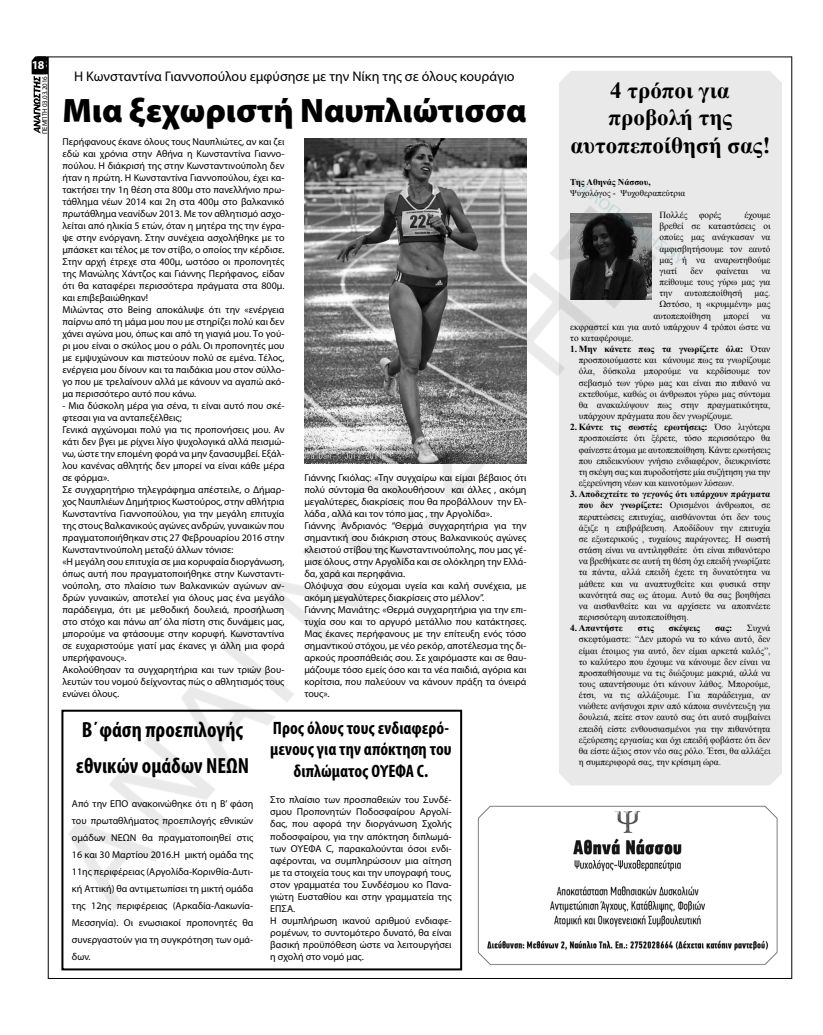
<style>
.page{position:relative;width:823px;height:1035px;background:#fff}
.page>*{position:absolute;margin:0;border:0;box-sizing:border-box;transform-origin:0 0}
.t1{font:900 34px "Myriad Pro";color:#000}
.t2{font:700 23px/27.6px "Times New Roman";color:#000;text-align:center}
.t3{font:700 condensed 22px/36.2px "Myriad Pro";color:#000}
.t4{font:700 condensed 18px/21.6px "Myriad Pro";color:#000;text-align:center}
.t5{font:14px "Myriad Pro";color:#000}
.t6{font:700 12px "Myriad Pro";color:#fff}
.t7{font:10px/12px "Myriad Pro";color:#000}
.t8{font:9.3px/11.2px "Times New Roman";color:#000;text-align:justify}
.t9{font:700 9.3px "Times New Roman";color:#000}
.t10{font:9px "Times New Roman";color:#000}
.t11{font:700 9px "Times New Roman";color:#000}
.t12{font:7px "Myriad Pro";letter-spacing:-.01em;color:#000}
.s1{font-weight:700}
</style>
<div class="page">
<hr style="left:48px;top:57px;width:743px;height:1px;background:#000">
<hr style="left:48px;top:978px;width:743px;height:1px;background:#000">
<hr style="left:791px;top:56px;width:1px;height:923px;background:#000">
<svg style="left:32px;top:56px;width:3px;height:75px"></svg>
<img style="left:35px;top:56px;width:743px;height:923px">
<p class="t6" style="left:34px;top:57px;width:14px">18</p>
<p class="t6" style="left:32px;top:57px;width:14px">18</p>
<p class="t12" style="left:40px;top:134px;width:59px;rotate:-90deg">ΠΕΜΠΤΗ 03.03.2016</p>
<h3 class="t5" style="left:74px;top:68px;width:441px">Η Κωνσταντίνα Γιαννοπούλου εμφύσησε με την Νίκη της σε όλους κουράγιο</h3>
<h1 class="t1" style="left:62px;top:88px;width:465px">Μια ξεχωριστή Ναυπλιώτισσα</h1>
<p class="t7" style="left:62px;top:136px;width:223px">Περήφανους έκανε όλους τους Ναυπλιώτες, αν και ζει εδώ και χρόνια στην Αθήνα η Κωνσταντίνα Γιαννο&shy;πούλου. Η διάκρισή της στην Κωνσταντινούπολη δεν ήταν η πρώτη. Η Κωνσταντίνα Γιαννοπούλου, έχει κα&shy;τακτήσει την 1η θέση στα 800μ στο πανελλήνιο πρω&shy;τάθλημα νέων 2014 και 2η στα 400μ στο βαλκανικό πρωτάθλημα νεανίδων 2013. Με τον αθλητισμό ασχο&shy;λείται από ηλικία 5 ετών, όταν η μητέρα της την έγρα&shy;ψε στην ενόργανη. Στην συνέχεια ασχολήθηκε με το μπάσκετ και τέλος με τον στίβο, ο οποίος την κέρδισε.<br>Στην αρχή έτρεχε στα 400μ, ωστόσο οι προπονητές της Μανώλης Χάντζος και Γιάννης Περήφανος, είδαν ότι θα καταφέρει περισσότερα πράγματα στα 800μ. και επιβεβαιώθηκαν!<br>Μιλώντας στο Being αποκάλυψε ότι την «ενέργεια παίρνω από τη μάμα μου που με στηρίζει πολύ και δεν χάνει αγώνα μου, όπως και από τη γιαγιά μου. Το γού&shy;ρι μου είναι ο σκύλος μου ο ράλι. Οι προπονητές μου με εμψυχώνουν και πιστεύουν πολύ σε εμένα. Τέλος, ενέργεια μου δίνουν και τα παιδάκια μου στον σύλλο&shy;γο που με τρελαίνουν αλλά με κάνουν να αγαπώ ακό&shy;μα περισσότερο αυτό που κάνω.</p>
<p class="t7" style="left:62px;top:400px;width:223px">- Μια δύσκολη μέρα για σένα, τι είναι αυτό που σκέ&shy;φτεσαι για να ανταπεξέλθεις;<br>Γενικά αγχώνομαι πολύ για τις προπονήσεις μου. Αν κάτι δεν βγει με ρίχνει λίγο ψυχολογικά αλλά πεισμώ&shy;νω, ώστε την επομένη φορά να μην ξανασυμβεί. Εξάλ&shy;λου κανένας αθλητής δεν μπορεί να είναι κάθε μέρα σε φόρμα».<br>Σε συγχαρητήριο τηλεγράφημα απέστειλε, ο Δήμαρ&shy;χος Ναυπλιέων Δημήτριος Κωστούρος, στην αθλήτρια Κωνσταντίνα Γιαννοπούλου, για την μεγάλη επιτυχία της στους Βαλκανικούς αγώνες ανδρών, γυναικών που πραγματοποιήθηκαν στις 27 Φεβρουαρίου 2016 στην Κωνσταντινούπολη μεταξύ άλλων τόνισε:<br>«Η μεγάλη σου επιτυχία σε μια κορυφαία διοργάνωση, όπως αυτή που πραγματοποιήθηκε στην Κωνσταντι&shy;νούπολη, στο πλαίσιο των Βαλκανικών αγώνων αν&shy;δρών γυναικών, αποτελεί για όλους μας ένα μεγάλο παράδειγμα, ότι με μεθοδική δουλειά, προσήλωση στο στόχο και πάνω απ’ όλα πίστη στις δυνάμεις μας, μπορούμε να φτάσουμε στην κορυφή. Κωνσταντίνα σε ευχαριστούμε γιατί μας έκανες γι άλλη μια φορά υπερήφανους».<br>Ακολούθησαν τα συγχαρητήρια και των τριών βου&shy;λευτών του νομού δείχνοντας πώς ο αθλητισμός τους ενώνει όλους.</p>
<p class="t7" style="left:304px;top:472px;width:223px">Γιάννης Γκιόλας: «Την συγχαίρω και είμαι βέβαιος ότι πολύ σύντομα θα ακολουθήσουν και άλλες , ακόμη μεγαλύτερες, διακρίσεις που θα προβάλλουν την Ελ&shy;λάδα , αλλά και τον τόπο μας , την Αργολίδα».<br>Γιάννης Ανδριανός: “Θερμά συγχαρητήρια για την σημαντική σου διάκριση στους Βαλκανικούς αγώνες κλειστού στίβου της Κωνσταντινούπολης, που μας γέ&shy;μισε όλους, στην Αργολίδα και σε ολόκληρη την Ελλά&shy;δα, χαρά και περηφάνια.<br>Ολόψυχα σου εύχομαι υγεία και καλή συνέχεια, με ακόμη μεγαλύτερες διακρίσεις στο μέλλον”.<br>Γιάννης Μανιάτης: «Θερμά συγχαρητήρια για την επι&shy;τυχία σου και το αργυρό μετάλλιο που κατάκτησες.<br>Μας έκανες περήφανους με την επίτευξη ενός τόσο σημαντικού στόχου, με νέο ρεκόρ, αποτέλεσμα της δι&shy;αρκούς προσπάθειάς σου. Σε χαιρόμαστε και σε θαυ&shy;μάζουμε τόσο εμείς όσο και τα νέα παιδιά, αγόρια και κορίτσια, που παλεύουν να κάνουν πράξη τα όνειρά τους».</p>
<h3 class="t3" style="left:76px;top:711px;width:175px">Β΄φάση προεπιλογής εθνικών ομάδων ΝΕΩΝ</h3>
<p class="t7" style="left:72px;top:795px;width:183px;line-height:17px;text-align:justify">Από την ΕΠΟ ανακοινώθηκε ότι η Β’ φάση του πρωταθλήματος προεπιλογής εθνικών ομάδων ΝΕΩΝ θα πραγματοποιηθεί στις 16 και 30 Μαρτίου 2016.Η μικτή ομάδα της 11ης περιφέρειας (Αργολίδα-Κορινθία-Δυτι&shy;κή Αττική) θα αντιμετωπίσει τη μικτή ομάδα της 12ης περιφέρειας (Αρκαδία-Λακωνία-Μεσσηνία). Οι ενωσιακοί προπονητές θα συνεργαστούν για τη συγκρότηση των ομά&shy;δων.</p>
<h3 class="t4" style="left:270px;top:716px;width:183px">Προς όλους τους ενδιαφερό&shy;μενους για την απόκτηση του διπλώματος ΟΥΕΦΑ C.</h3>
<p class="t7" style="left:270px;top:794px;width:183px">Στο πλαίσιο των προσπαθειών του Συνδέ&shy;σμου Προπονητών Ποδοσφαίρου Αργολί&shy;δας, που αφορά την διοργάνωση Σχολής ποδοσφαίρου, για την απόκτηση διπλωμά&shy;των ΟΥΕΦΑ C, παρακαλούνται όσοι ενδι&shy;αφέρονται, να συμπληρώσουν μια αίτηση με τα στοιχεία τους και την υπογραφή τους, στον γραμματέα του Συνδέσμου κο Πανα&shy;γιώτη Ευσταθίου και στην γραμματεία της ΕΠΣΑ.<br>Η συμπλήρωση ικανού αριθμού ενδιαφε&shy;ρομένων, το συντομότερο δυνατό, θα είναι βασική προϋπόθεση ώστε να λειτουργήσει η σχολή στο νομό μας.</p>
<h2 class="t2" style="left:570px;top:76px;width:201px">4 τρόποι για προβολή της αυτοπεποίθησή σας!</h2>
<p class="t11" style="left:570px;top:176px;width:82px">Της Αθηνάς Νάσσου,</p>
<p class="t10" style="left:570px;top:187px;width:116px">Ψυχολόγος - Ψυχοθεραπεύτρια</p>
<p class="t8" style="left:659px;top:209px;width:63px">Πολλές φορές</p>
<p class="t8" style="left:659px;top:209px;width:113px;text-indent:85px">έχουμε βρεθεί σε καταστάσεις οι οποίες μας ανάγκασαν να αμφισβητήσουμε τον εαυτό μας ή να αναρωτηθούμε γιατί</p>
<p class="t8" style="left:690px;top:265px;width:14px">δεν</p>
<p class="t8" style="left:715px;top:265px;width:33px">φαίνεται</p>
<p class="t8" style="left:659px;top:265px;width:112px;text-indent:102px">να πείθουμε τους γύρω μας για την</p>
<p class="t8" style="left:684px;top:287px;width:59px">αυτοπεποίθησή</p>
<p class="t8" style="left:754px;top:287px;width:17px">μας.</p>
<p class="t8" style="left:659px;top:298px;width:112px">Ωστόσο, η «κρυμμένη» μας</p>
<p class="t8" style="left:653px;top:310px;width:59px">αυτοπεποίθηση</p>
<p class="t8" style="left:723px;top:310px;width:27px">μπορεί</p>
<p class="t8" style="left:570px;top:310px;width:202px;text-indent:191px">να εκφραστεί και για αυτό υπάρχουν 4 τρόποι ώστε να το καταφέρουμε.</p>
<p class="t8" style="left:578px;top:343px;width:193px;text-indent:-9px"><span class="s1">1. Μην κάνετε πως τα γνωρίζετε όλα:</span> Όταν προσποιούμαστε και κάνουμε πως τα γνωρίζουμε όλα, δύσκολα μπορούμε να κερδίσουμε τον σεβασμό των γύρω μας και είναι πιο πιθανό να εκτεθούμε, καθώς οι άνθρωποι γύρω μας σύντομα θα ανακαλύψουν πως στην πραγματικότητα, υπάρχουν πράγματα που δεν γνωρίζουμε.</p>
<p class="t8" style="left:578px;top:421px;width:193px;text-indent:-9px"><span class="s1">2. Κάντε τις σωστές ερωτήσεις:</span> Όσο λιγότερα προσποιείστε ότι ξέρετε, τόσο περισσότερο θα φαίνεστε άτομα με αυτοπεποίθηση. Κάντε ερωτήσεις που επιδεικνύουν γνήσιο ενδιαφέρον, διευκρινίστε τη σκέψη σας και πυροδοτήστε μία συζήτηση για την εξερεύνηση νέων και καινοτόμων λύσεων.</p>
<p class="t8" style="left:578px;top:488px;width:193px;text-indent:-9px"><span class="s1">3. Αποδεχτείτε το γεγονός ότι υπάρχουν πράγματα που δεν γνωρίζετε:</span> Ορισμένοι άνθρωποι, σε περιπτώσεις επιτυχίας, αισθάνονται ότι δεν τους άξιζε η επιβράβευση. Αποδίδουν την επιτυχία σε εξωτερικούς , τυχαίους παράγοντες. Η σωστή στάση είναι να αντιληφθείτε ότι είναι πιθανότερο να βρεθήκατε σε αυτή τη θέση όχι επειδή γνωρίζατε τα πάντα, αλλά επειδή έχετε τη δυνατότητα να μάθετε και να αναπτυχθείτε και φυσικά στην ικανότητά σας ως άτομα. Αυτό θα σας βοηθήσει να αισθανθείτε και να αρχίσετε να αποπνέετε περισσότερη αυτοπεποίθηση.</p>
<p class="t9" style="left:570px;top:621px;width:54px">4. Απαντήστε</p>
<p class="t9" style="left:637px;top:621px;width:18px">στις</p>
<p class="t9" style="left:668px;top:621px;width:33px">σκέψεις</p>
<p class="t9" style="left:714px;top:621px;width:19px">σας:</p>
<p class="t8" style="left:578px;top:622px;width:193px;text-indent:168px">Συχνά σκεφτόμαστε: “Δεν μπορώ να το κάνω αυτό, δεν είμαι έτοιμος για αυτό, δεν είμαι αρκετά καλός”, το καλύτερο που έχουμε να κάνουμε δεν είναι να προσπαθήσουμε να τις διώξουμε μακριά, αλλά να τους απαντήσουμε ότι κάνουν λάθος. Μπορούμε, έτσι, να τις αλλάξουμε. Για παράδειγμα, αν νιώθετε ανήσυχοι πριν από κάποια συνέντευξη για δουλειά, πείτε στον εαυτό σας ότι αυτό συμβαίνει επειδή είστε ενθουσιασμένοι για την πιθανότητα εξεύρεσης εργασίας και όχι επειδή φοβάστε ότι δεν θα είστε άξιος στον νέο σας ρόλο. Έτσι, θα αλλάξει η συμπεριφορά σας, την κρίσιμη ώρα.</p>
</div>
